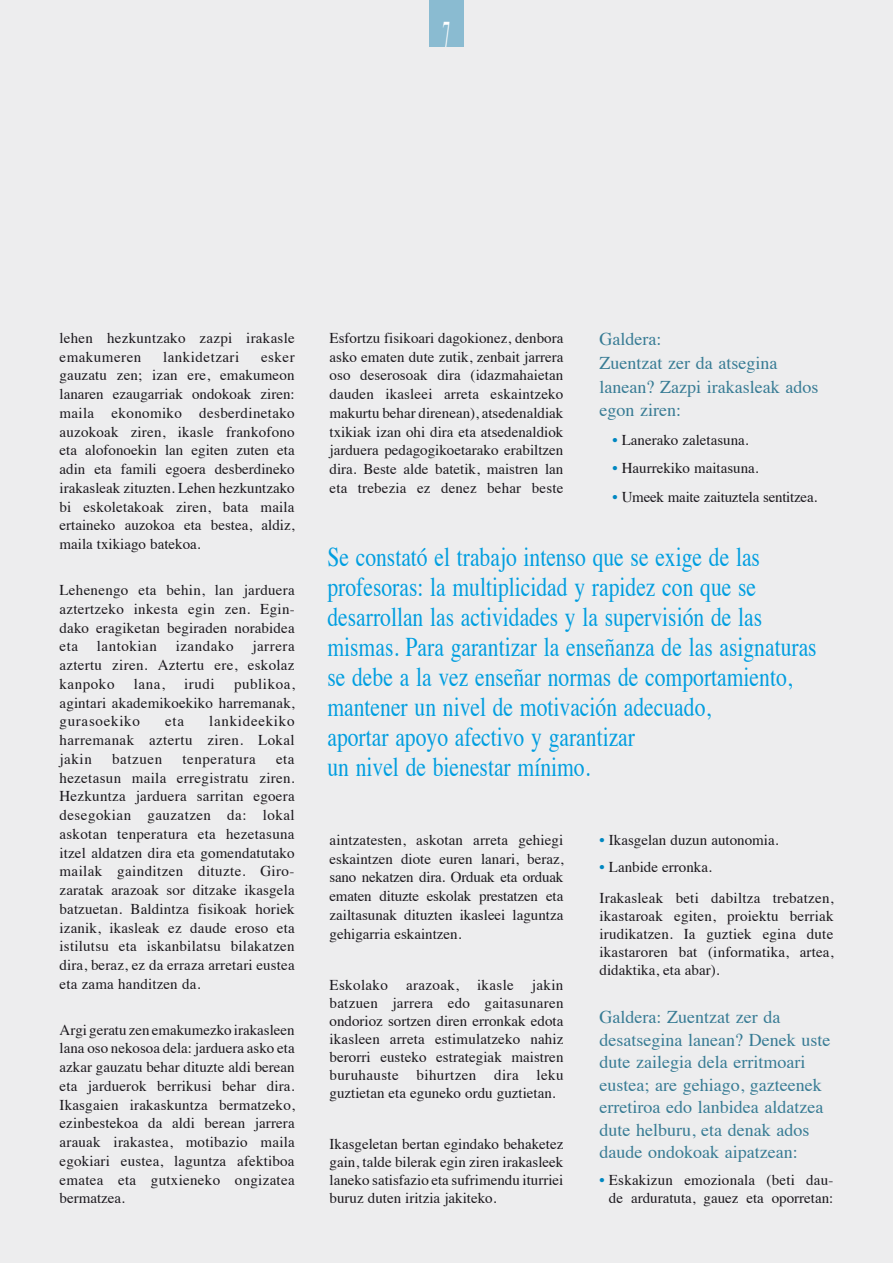
<style>
.page{position:relative;width:893px;height:1263px;background:#ededee}
.page>*{position:absolute;margin:0;border:0;box-sizing:border-box;transform-origin:0 0}
.t1{font:37.5px "Times";color:#fff;scale:.4 1}
.t2{font:27px/30px "Times";color:#009ee0;scale:.8 1}
.t3{font:18px/22.5px "Times";color:#377b94}
.t4{font:15px/18.8px "Times";letter-spacing:.01em;color:#1a171c;text-align:justify}
.t5{font:15px "Times";letter-spacing:-.015em;color:#1a171c}
.t6{font:15px "Times";letter-spacing:.04em;color:#1a171c}
.t7{font:15px "Times";letter-spacing:.03em;color:#1a171c}
.s1{color:#0087c1}
</style>
<div class="page">
<div style="left:429px;top:0;width:34px;height:47px;background:#8abbd1"></div>
<h1 class="t1" style="left:443px;top:-1px;width:20px">7</h1>
<p class="t4" style="left:60px;top:327px;width:237px">lehen hezkuntzako zazpi irakasle emakumeren</p>
<p class="t7" style="left:163px;top:343px;width:78px">lankidetzari</p>
<p class="t4" style="left:60px;top:346px;width:237px;text-indent:202px">esker gauzatu zen; izan ere, emakumeon lanaren ezaugarriak ondokoak ziren: maila ekonomiko desberdinetako auzokoak ziren, ikasle frankofono eta alofonoekin lan egiten zuten eta adin eta famili egoera desberdineko irakasleak zituzten. Lehen hezkuntzako bi eskoletakoak ziren, bata maila ertaineko auzokoa eta bestea, aldiz, maila txikiago batekoa.</p>
<p class="t4" style="left:60px;top:579px;width:237px">Lehenengo eta behin, lan jarduera aztertzeko inkesta egin zen. Egin&shy;dako eragiketan begiraden norabidea eta lantokian izandako jarrera aztertu ziren. Aztertu ere, eskolaz kanpoko</p>
<p class="t4" style="left:60px;top:673px;width:237px;text-indent:175px">publikoa, agintari akademikoekiko harremanak, gurasoekiko</p>
<p class="t4" style="left:134px;top:673px;width:32px">lana,</p>
<p class="t4" style="left:184px;top:673px;width:32px">irudi</p>
<p class="t4" style="left:60px;top:711px;width:237px;text-indent:150px">lankideekiko harremanak aztertu ziren. Lokal jakin</p>
<p class="t4" style="left:165px;top:711px;width:20px">eta</p>
<p class="t6" style="left:112px;top:745px;width:52px">batzuen</p>
<p class="t6" style="left:183px;top:745px;width:75px">tenperatura</p>
<p class="t4" style="left:60px;top:748px;width:237px;text-indent:216px">eta hezetasun maila erregistratu ziren.<br>Hezkuntza jarduera sarritan egoera desegokian gauzatzen da: lokal askotan tenperatura eta hezetasuna itzel aldatzen dira eta gomendatutako mailak gainditzen dituzte. Giro&shy;zaratak arazoak sor ditzake ikasgela batzuetan. Baldintza fisikoak horiek izanik, ikasleak ez daude eroso eta istilutsu eta iskanbilatsu bilakatzen dira, beraz, ez da erraza arretari eustea eta zama handitzen da.</p>
<p class="t4" style="left:60px;top:1019px;width:237px">Argi geratu zen emakumezko irakasleen lana oso nekosoa dela: jarduera asko eta azkar gauzatu behar dituzte aldi berean eta jarduerok berrikusi behar dira.<br>Ikasgaien irakaskuntza bermatzeko, ezinbestekoa da aldi berean jarrera arauak irakastea, motibazio maila egokiari eustea, laguntza afektiboa ematea eta gutxieneko ongizatea bermatzea.</p>
<p class="t4" style="left:330px;top:327px;width:235px">Esfortzu fisikoari dagokionez, denbora asko ematen dute zutik, zenbait jarrera oso deserosoak dira (idazmahaietan dauden ikasleei arreta eskaintzeko makurtu behar direnean), atsedenaldiak txikiak izan ohi dira eta atsedenaldiok jarduera pedagogikoetarako erabiltzen dira. Beste alde batetik, maistren lan eta trebezia ez denez behar beste</p>
<p class="t3" style="left:600px;top:326px;width:220px;line-height:23.7px">Galdera:<br>Zuentzat zer da atsegina lanean? Zazpi irakasleak ados egon ziren:</p>
<p class="t4" style="left:612px;top:429px;width:138px"><span class="s1">•</span> Lanerako zaletasuna.</p>
<p class="t4" style="left:612px;top:457px;width:148px"><span class="s1">•</span> Haurrekiko maitasuna.</p>
<p class="t5" style="left:612px;top:483px;width:206px"><span class="s1">•</span> Umeek maite zaituztela sentitzea.</p>
<p class="t2" style="left:327px;top:539px;width:613px">Se constató el trabajo intenso que se exige de las profesoras: la multiplicidad y rapidez con que se desarrollan las actividades y la supervisión de las mismas. Para garantizar la enseñanza de las asignaturas se debe a la vez enseñar normas de comportamiento, mantener un nivel de motivación adecuado,<br>aportar apoyo afectivo y garantizar<br>un nivel de bienestar mínimo.</p>
<p class="t4" style="left:330px;top:829px;width:235px">aintzatesten, askotan arreta gehiegi eskaintzen diote euren lanari, beraz, sano nekatzen dira. Orduak eta orduak ematen dituzte eskolak prestatzen eta zailtasunak dituzten ikasleei laguntza gehigarria eskaintzen.</p>
<p class="t4" style="left:330px;top:975px;width:235px;line-height:18px">Eskolako arazoak, ikasle jakin batzuen jarrera edo gaitasunaren ondorioz sortzen diren erronkak edota ikasleen arreta estimulatzeko nahiz berorri eusteko estrategiak maistren buruhauste bihurtzen dira leku guztietan eta eguneko ordu guztietan.</p>
<p class="t4" style="left:330px;top:1134px;width:235px;line-height:18px">Ikasgeletan bertan egindako behaketez gain, talde bilerak egin ziren irakasleek laneko satisfazio eta sufrimendu iturriei buruz duten iritzia jakiteko.</p>
<p class="t4" style="left:600px;top:829px;width:180px"><span class="s1">•</span> Ikasgelan duzun autonomia.</p>
<p class="t4" style="left:600px;top:850px;width:235px;line-height:31.2px"><span class="s1">•</span> Lanbide erronka.<br>Irakasleak beti dabiltza trebatzen,</p>
<p class="t4" style="left:600px;top:906px;width:235px;line-height:18px">ikastaroak egiten, proiektu berriak irudikatzen. Ia guztiek egina dute ikastaroren bat (informatika, artea, didaktika, eta abar).</p>
<p class="t3" style="left:600px;top:1004px;width:232px">Galdera: Zuentzat zer da desatsegina lanean? Denek uste dute zailegia dela erritmoari eustea; are gehiago, gazteenek erretiroa edo lanbidea aldatzea dute helburu, eta denak ados daude ondokoak aipatzean:</p>
<p class="t4" style="left:600px;top:1170px;width:235px;line-height:18px;text-align:right"><span class="s1">•</span> Eskakizun emozionala (beti dau&shy;de arduratuta, gauez eta oporretan:</p>
</div>
